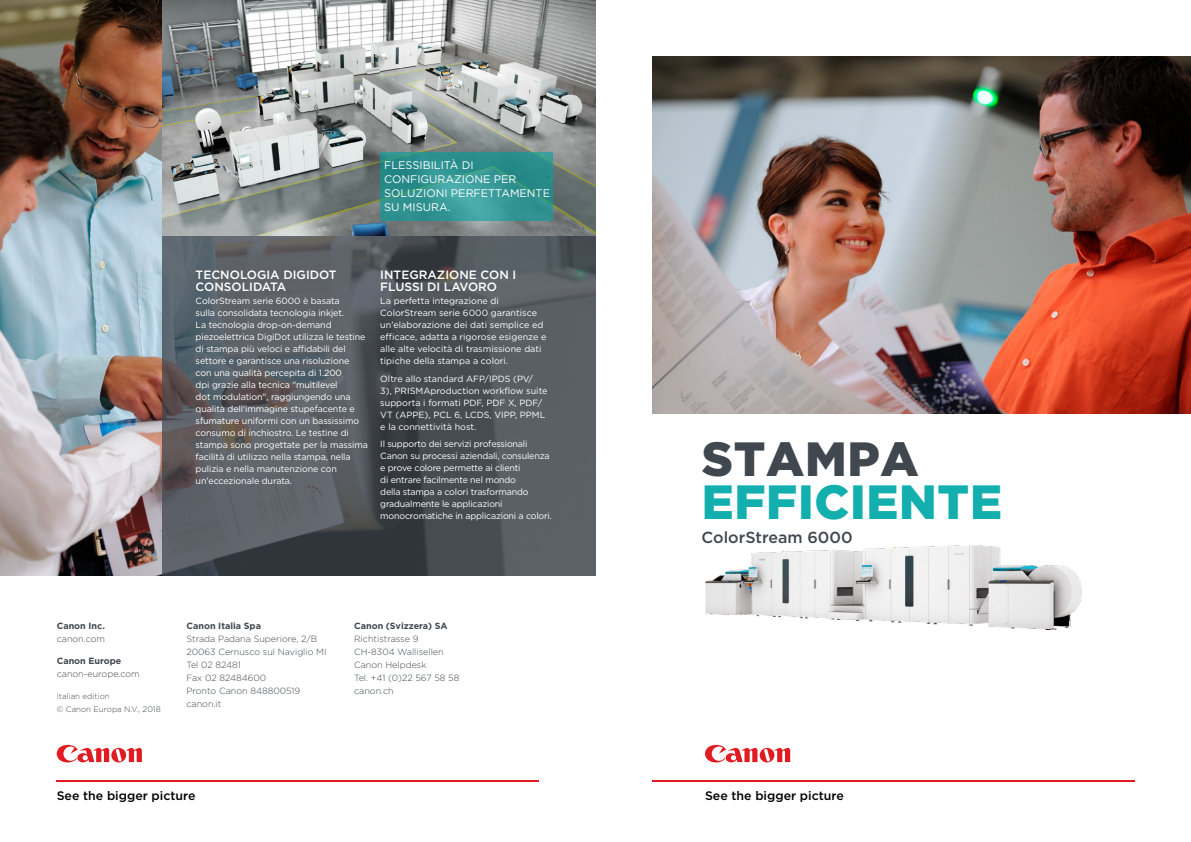
<style>
.page{position:relative;width:1191px;height:842px;background:#fff}
.page>*{position:absolute;margin:0;border:0;box-sizing:border-box;transform-origin:0 0}
.t1{font:900 48px "Gotham";letter-spacing:.015em;color:#13aeae}
.t2{font:900 48px "Gotham";letter-spacing:.015em;color:#40474f}
.t3{font:500 16px "Gotham";color:#40474f}
.t4{font:500 12.3px "Gotham";color:#000}
.t5{font:500 12px/12px "Gotham";color:#fff}
.t6{font:11px/14px "Gotham";color:#fff}
.t7{font:9px/12px "Gotham";letter-spacing:-.01em;color:#fff}
.t8{font:300 9px/13px "Gotham";color:#40474f}
.t9{font:700 9px "Gotham";color:#40474f}
.t10{font:300 8px/13px "Gotham";color:#40474f}
</style>
<div class="page">
<svg style="left:56px;top:744px;width:86px;height:38px"></svg>
<hr style="left:57px;top:780px;width:482px;height:2px;background:#e11b22">
<svg style="left:705px;top:745px;width:85px;height:17px"></svg>
<hr style="left:652px;top:780px;width:482px;height:2px;background:#e11b22">
<img style="left:652px;top:57px;width:539px;height:357px">
<img style="left:705px;top:546px;width:376px;height:83px">
<img style="left:0;top:0;width:162px;height:575px">
<svg style="left:162px;top:235px;width:433px;height:341px;background:#52575d"></svg>
<img style="left:162px;top:0;width:433px;height:235px">
<svg style="left:380px;top:152px;width:173px;height:68px;background:#319492"></svg>
<p class="t6" style="left:384px;top:158px;width:167px">FLESSIBILITÀ DI<br>CONFIGURAZIONE PER<br>SOLUZIONI PERFETTAMENTE<br>SU MISURA.</p>
<h3 class="t5" style="left:196px;top:268px;width:143px">TECNOLOGIA DIGIDOT<br>CONSOLIDATA</h3>
<p class="t7" style="left:196px;top:295px;width:174px">ColorStream serie 6000 è basata<br>sulla consolidata tecnologia inkjet.<br>La tecnologia drop-on-demand piezoelettrica DigiDot utilizza le testine di stampa più veloci e affidabili del settore e garantisce una risoluzione<br>con una qualità percepita di 1.200<br>dpi grazie alla tecnica "multilevel<br>dot modulation", raggiungendo una qualità dell'immagine stupefacente e sfumature uniformi con un bassissimo consumo di inchiostro. Le testine di stampa sono progettate per la massima facilità di utilizzo nella stampa, nella pulizia e nella manutenzione con un'eccezionale durata.</p>
<h3 class="t5" style="left:380px;top:268px;width:137px">INTEGRAZIONE CON I<br>FLUSSI DI LAVORO</h3>
<p class="t7" style="left:380px;top:295px;width:168px">La perfetta integrazione di ColorStream serie 6000 garantisce un'elaborazione dei dati semplice ed efficace, adatta a rigorose esigenze e alle alte velocità di trasmissione dati tipiche della stampa a colori.</p>
<p class="t7" style="left:380px;top:372px;width:169px">Oltre allo standard AFP/IPDS (PV/<br>3), PRISMAproduction workflow suite supporta i formati PDF, PDF X, PDF/<br>VT (APPE), PCL 6, LCDS, VIPP, PPML e la connettività host.</p>
<p class="t7" style="left:380px;top:438px;width:173px">Il supporto dei servizi professionali Canon su processi aziendali, consulenza e prove colore permette ai clienti<br>di entrare facilmente nel mondo<br>della stampa a colori trasformando gradualmente le applicazioni monocromatiche in applicazioni a colori.</p>
<p class="t9" style="left:57px;top:620px;width:50px">Canon Inc.</p>
<p class="t8" style="left:57px;top:632px;width:50px">canon.com</p>
<p class="t9" style="left:57px;top:655px;width:66px">Canon Europe</p>
<p class="t8" style="left:57px;top:667px;width:84px">canon-europe.com</p>
<p class="t10" style="left:57px;top:690px;width:105px">Italian edition<br>© Canon Europa N.V., 2018</p>
<p class="t9" style="left:186px;top:620px;width:76px">Canon Italia Spa</p>
<p class="t8" style="left:186px;top:632px;width:142px">Strada Padana Superiore, 2/B<br>20063 Cernusco sul Naviglio MI<br>Tel 02 82481<br>Fax 02 82484600<br>Pronto Canon 848800519 canon.it</p>
<p class="t9" style="left:354px;top:620px;width:95px">Canon (Svizzera) SA</p>
<p class="t8" style="left:354px;top:632px;width:107px">Richtistrasse 9<br>CH-8304 Wallisellen<br>Canon Helpdesk<br>Tel. +41 (0)22 567 58 58 canon.ch</p>
<h1 class="t2" style="left:702px;top:432px;width:218px">STAMPA</h1>
<h1 class="t1" style="left:702px;top:475px;width:302px">EFFICIENTE</h1>
<h2 class="t3" style="left:701px;top:527px;width:153px">ColorStream 6000</h2>
<h3 class="t4" style="left:57px;top:787px;width:140px">See the bigger picture</h3>
<h3 class="t4" style="left:705px;top:787px;width:140px">See the bigger picture</h3>
</div>
